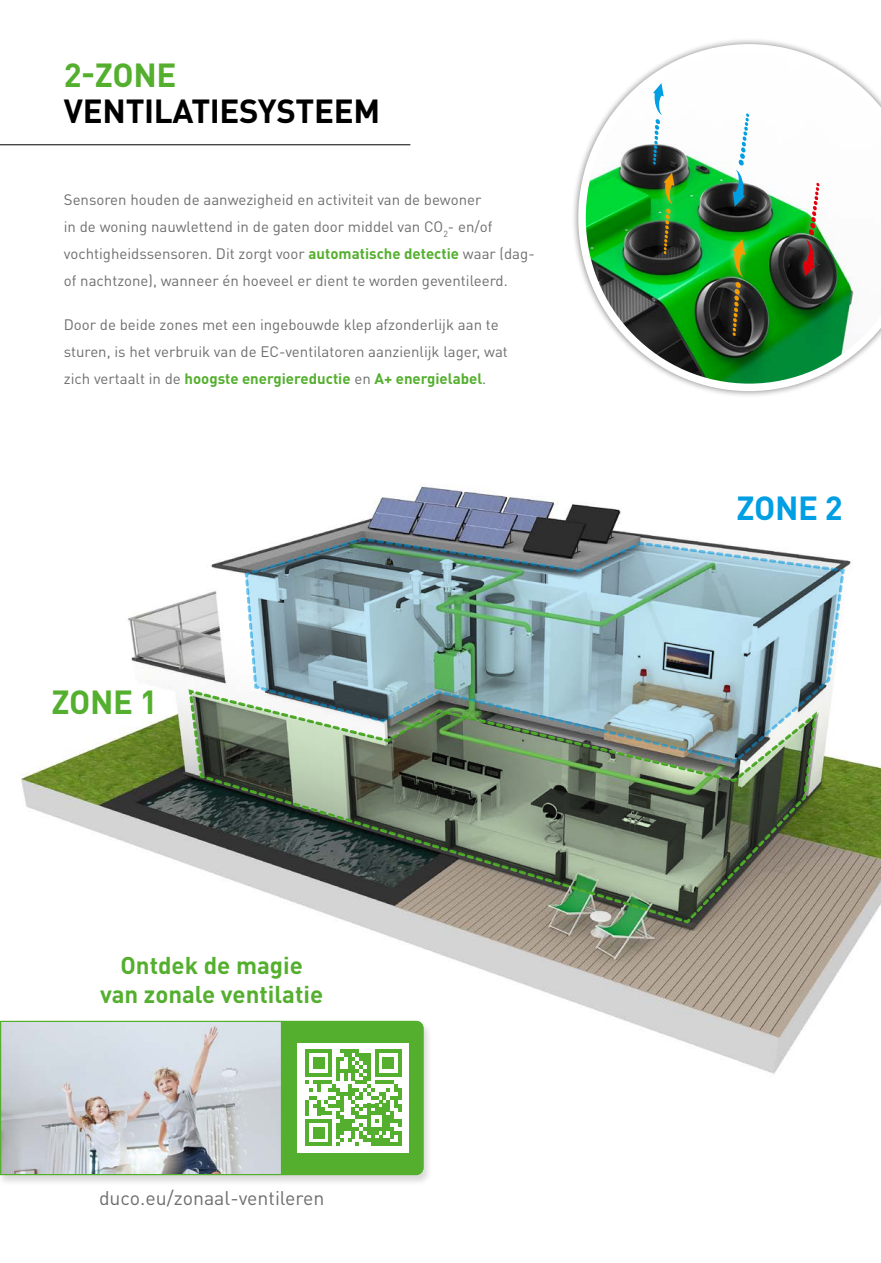
<style>
.page{position:relative;width:881px;height:1263px;background:#fff}
.page>*{position:absolute;margin:0;border:0;box-sizing:border-box;transform-origin:0 0}
.t1{font:700 33px "DINOT";letter-spacing:-.01em;color:#000}
.t2{font:700 33px "DINOT";letter-spacing:-.01em;color:#54af2e}
.t3{font:700 33px "DINOT";color:#009ee3}
.t4{font:700 24px/28.8px "DINOT";color:#54af2e;text-align:center}
.t5{font:19.5px "DINOT";color:#6e6e6e}
.t6{font:15px/27px "DINOT";color:#6e6e6e}
.s1{font-weight:700;color:#54af2e}
</style>
<div class="page">
<div style="left:571px;top:37px;width:309px;height:361px;background:#000;opacity:.5"></div>
<svg style="left:578px;top:44px;width:302px;height:347px"></svg>
<div style="left:645px;top:77px;width:181px;height:266px;background:#fff;opacity:.5"></div>
<svg style="left:732px;top:239px;width:13px;height:97px"></svg>
<svg style="left:663px;top:173px;width:11px;height:81px"></svg>
<svg style="left:652px;top:83px;width:11px;height:82px"></svg>
<svg style="left:732px;top:113px;width:17px;height:94px"></svg>
<svg style="left:802px;top:183px;width:17px;height:94px"></svg>
<img style="left:16px;top:484px;width:864px;height:590px">
<svg style="left:188px;top:536px;width:657px;height:385px;background:#9ab3b6"></svg>
<img style="left:187px;top:687px;width:631px;height:238px">
<img style="left:190px;top:691px;width:624px;height:231px">
<div style="left:726px;top:485px;width:126px;height:47px;background:#fff"></div>
<div style="left:42px;top:679px;width:122px;height:46px;background:#fff"></div>
<hr style="left:0;top:144px;width:410px;height:1px;background:#000">
<div style="left:0;top:1019px;width:432px;height:167px;background:#000;opacity:.15"></div>
<div style="left:0;top:1010px;width:435px;height:166px;background:#fff"></div>
<svg style="left:0;top:1020px;width:424px;height:156px;background:#c7cdcf"></svg>
<svg style="left:281px;top:1021px;width:142px;height:154px"></svg>
<h1 class="t2" style="left:64px;top:53px;width:114px">2-ZONE</h1>
<h1 class="t1" style="left:64px;top:89px;width:317px">VENTILATIESYSTEEM</h1>
<p class="t6" style="left:64px;top:185px;width:472px">Sensoren houden de aanwezigheid en activiteit van de bewoner<br>in de woning nauwlettend in de gaten door middel van CO<sub>2</sub>- en/of vochtigheidssensoren. Dit zorgt voor <span class="s1">automatische detectie</span> waar (dag&shy;of nachtzone), wanneer én hoeveel er dient te worden geventileerd.</p>
<p class="t6" style="left:64px;top:310px;width:445px">Door de beide zones met een ingebouwde klep afzonderlijk aan te sturen, is het verbruik van de EC-ventilatoren aanzienlijk lager, wat zich vertaalt in de <span class="s1">hoogste energiereductie</span> en <span class="s1">A+ energielabel</span>.</p>
<h1 class="t2" style="left:51px;top:680px;width:108px">ZONE 1</h1>
<h2 class="t4" style="left:100px;top:950px;width:225px">Ontdek de magie van zonale ventilatie</h2>
<h3 class="t5" style="left:99px;top:1184px;width:227px">duco.eu/zonaal-ventileren</h3>
<h1 class="t3" style="left:736px;top:486px;width:108px">ZONE 2</h1>
</div>
